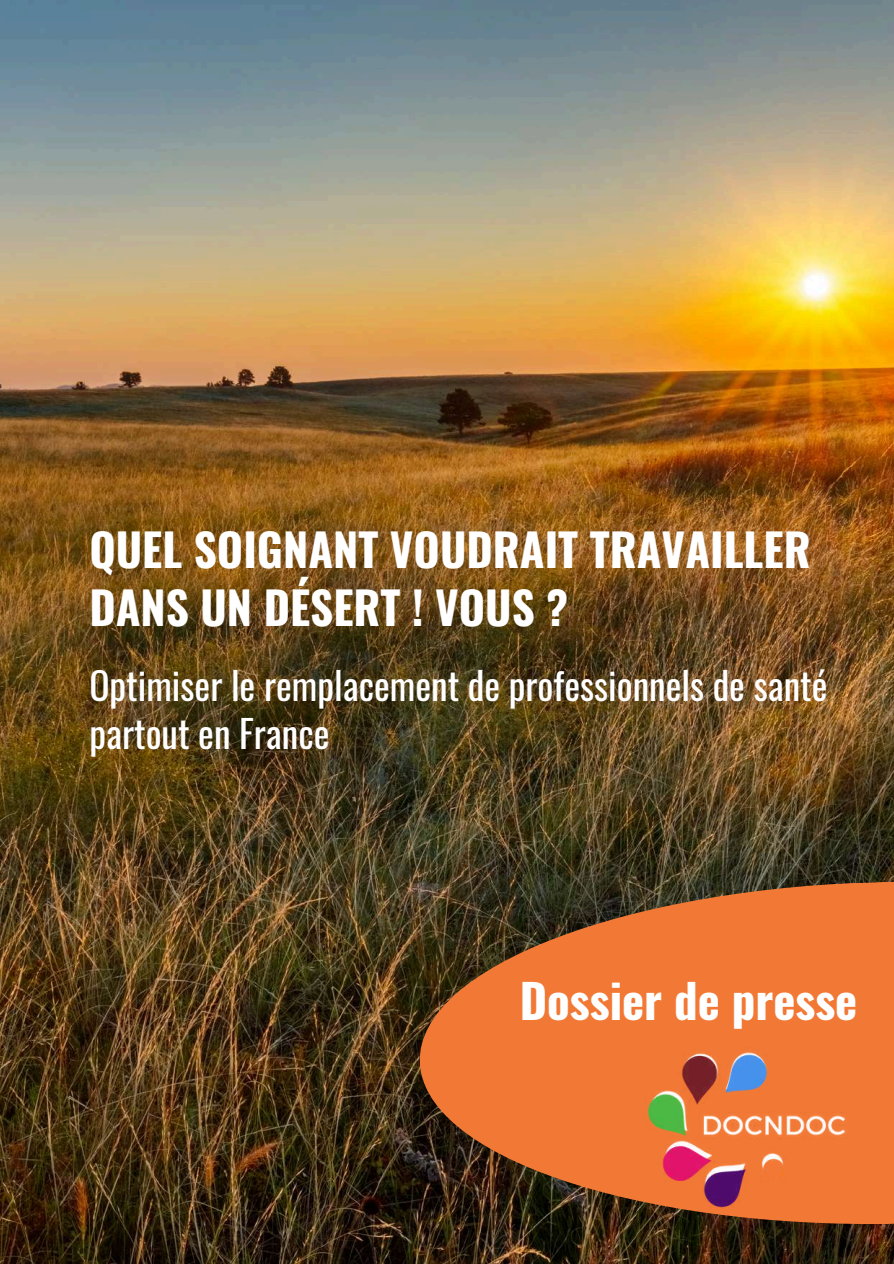
<style>
.page{position:relative;width:894px;height:1264px;background:#fff}
.page>*{position:absolute;margin:0;border:0;box-sizing:border-box;transform-origin:0 0}
.t1{font:700 46.8px "Oswald";color:#fff}
.t2{font:700 45px/57.3px "Oswald";color:#fff}
.t3{font:37.5px/48.3px "Oswald";color:#fff}
</style>
<div class="page">
<img style="left:0;top:0;width:893px;height:1263px">
<svg style="left:418px;top:877px;width:475px;height:351px;fill:#f27935"></svg>
<img style="left:591px;top:919px;width:302px;height:344px">
<img style="left:631px;top:1041px;width:167px;height:175px">
<p class="t2" style="left:89px;top:519px;width:722px">QUEL SOIGNANT VOUDRAIT TRAVAILLER<br>DANS UN DÉSERT ! VOUS ?</p>
<p class="t3" style="left:89px;top:659px;width:739px">Optimiser le remplacement de professionnels de santé partout en France</p>
<p class="t1" style="left:519px;top:964px;width:339px">Dossier de presse</p>
</div>
